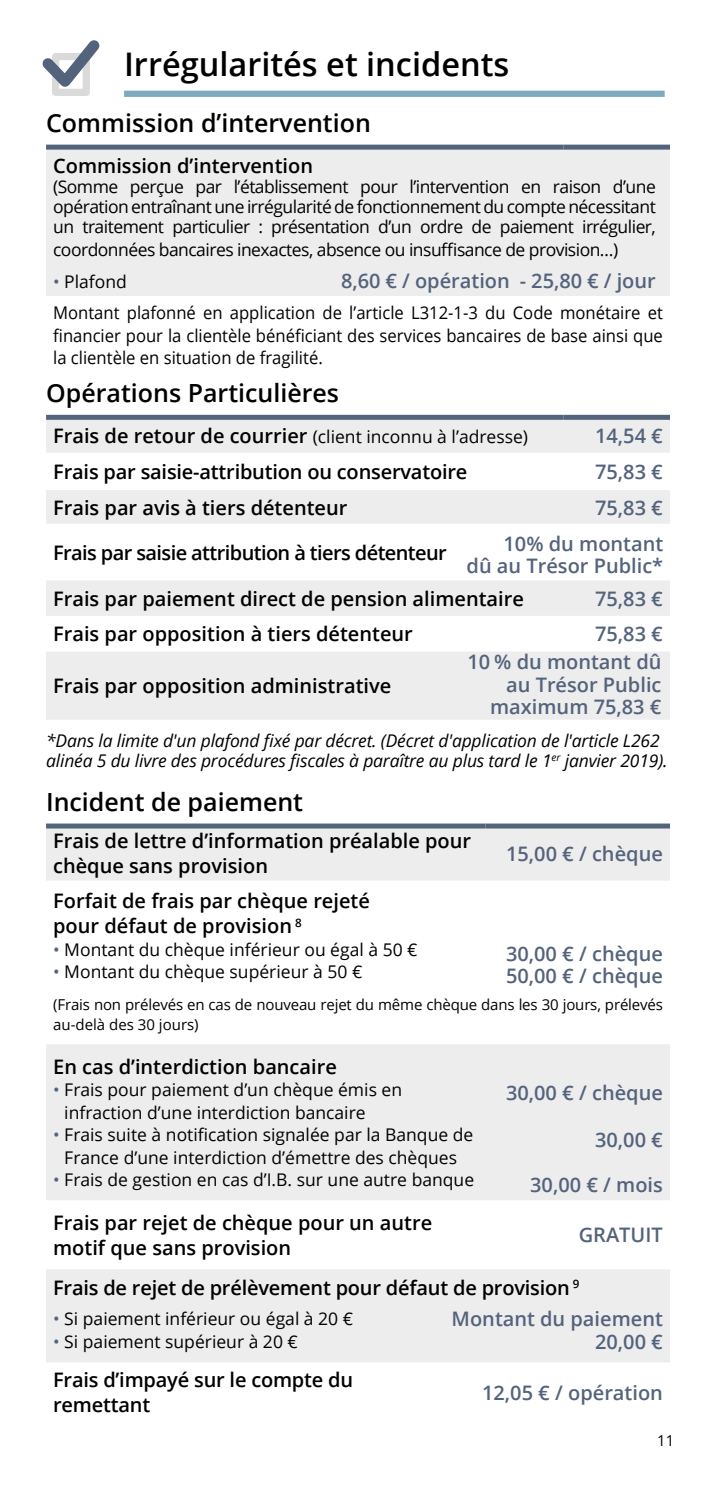
<style>
.page{position:relative;width:709px;height:1489px;background:#fff}
.page>*{position:absolute;margin:0;border:0;box-sizing:border-box;transform-origin:0 0}
.t1{font:600 32.5px "Open Sans";color:#000}
.t2{font:600 25px "Open Sans";color:#000}
.t3{font:600 20px/25px "Open Sans";color:#000}
.t4{font:600 20px/22.5px "Open Sans";color:#54637c;text-align:right}
.t5{font:600 20px "Open Sans";letter-spacing:-.03em;color:#000}
.t6{font:17.5px/20px "Open Sans";color:#000;text-align:justify}
.t7{font:17.5px/22.5px "Open Sans";color:#000;text-align:justify;scale:.95 1}
.t8{font:italic 17.5px/20px "Open Sans";letter-spacing:-.01em;color:#000}
.t9{font:17.5px "Open Sans";letter-spacing:-.03em;color:#000}
.t10{font:15px/20px "Open Sans";letter-spacing:-.01em;color:#000}
.s1{color:#54637c}
.s2{font-weight:600;font-size:20px}
</style>
<div class="page">
<svg style="left:42px;top:40px;width:58px;height:56px"></svg>
<div style="left:124px;top:91px;width:540px;height:6px;background:#7eaac0"></div>
<div style="left:46px;top:147px;width:624px;height:149px;background:#ededed"></div>
<div style="left:46px;top:145px;width:517px;height:5px;background:#54637c"></div>
<div style="left:563px;top:145px;width:107px;height:5px;background:#54637c"></div>
<svg style="left:46px;top:420px;width:624px;height:299px;fill:#ededed"></svg>
<svg style="left:46px;top:616px;width:624px;height:35px"></svg>
<div style="left:46px;top:415px;width:517px;height:5px;background:#54637c"></div>
<div style="left:563px;top:415px;width:107px;height:5px;background:#54637c"></div>
<svg style="left:46px;top:828px;width:624px;height:476px;fill:#ededed"></svg>
<div style="left:46px;top:823px;width:439px;height:5px;background:#54637c"></div>
<div style="left:485px;top:823px;width:185px;height:5px;background:#54637c"></div>
<div style="left:46px;top:1304px;width:624px;height:58px;background:#ededed"></div>
<h1 class="t1" style="left:124px;top:42px;width:387px">Irrégularités et incidents</h1>
<h2 class="t2" style="left:46px;top:106px;width:326px">Commission d’intervention</h2>
<p class="t3" style="left:53px;top:153px;width:261px">Commission d’intervention</p>
<p class="t6" style="left:53px;top:176px;width:604px">(Somme perçue par l’établissement pour l’intervention en raison d’une opération entraînant une irrégularité de fonctionnement du compte nécessitant un traitement particulier : présentation d’un ordre de paiement irrégulier,</p>
<p class="t9" style="left:53px;top:237px;width:566px">coordonnées bancaires inexactes, absence ou insuffisance de provision…)</p>
<p class="t6" style="left:53px;top:271px;width:75px"><span class="s1">•</span> Plafond</p>
<p class="t4" style="left:341px;top:269px;width:316px">8,60 € / opération - 25,80 € / jour</p>
<p class="t7" style="left:53px;top:301px;width:643px">Montant plafonné en application de l’article L312-1-3 du Code monétaire et financier pour la clientèle bénéficiant des services bancaires de base ainsi que la clientèle en situation de fragilité.</p>
<h2 class="t2" style="left:46px;top:376px;width:294px">Opérations Particulières</h2>
<p class="t6" style="left:53px;top:426px;width:476px"><span class="s2">Frais de retour de courrier</span> (client inconnu à l’adresse)</p>
<p class="t4" style="left:595px;top:424px;width:69px">14,54 €</p>
<p class="t3" style="left:53px;top:459px;width:416px">Frais par saisie-attribution ou conservatoire</p>
<p class="t4" style="left:595px;top:460px;width:69px">75,83 €</p>
<p class="t3" style="left:53px;top:494px;width:296px">Frais par avis à tiers détenteur</p>
<p class="t4" style="left:595px;top:495px;width:69px">75,83 €</p>
<p class="t5" style="left:53px;top:539px;width:395px">Frais par saisie attribution à tiers détenteur</p>
<p class="t3" style="left:53px;top:585px;width:472px">Frais par paiement direct de pension alimentaire</p>
<p class="t4" style="left:595px;top:587px;width:69px">75,83 €</p>
<p class="t3" style="left:53px;top:621px;width:361px">Frais par opposition à tiers détenteur</p>
<p class="t4" style="left:595px;top:622px;width:69px">75,83 €</p>
<p class="t3" style="left:53px;top:673px;width:340px">Frais par opposition administrative</p>
<p class="t4" style="left:466px;top:531px;width:198px">10% du montant<br>dû au Trésor Public*</p>
<p class="t4" style="left:467px;top:650px;width:196px">10 % du montant dû au Trésor Public maximum 75,83 €</p>
<p class="t8" style="left:46px;top:730px;width:623px">*Dans la limite d'un plafond fixé par décret. (Décret d'application de l'article L262 alinéa 5 du livre des procédures fiscales à paraître au plus tard le 1<sup>er</sup> janvier 2019).</p>
<h2 class="t2" style="left:46px;top:784px;width:258px">Incident de paiement</h2>
<p class="t3" style="left:53px;top:828px;width:419px">Frais de lettre d’information préalable pour chèque sans provision</p>
<p class="t4" style="left:506px;top:842px;width:158px">15,00 € / chèque</p>
<p class="t3" style="left:53px;top:887px;width:318px">Forfait de frais par chèque rejeté pour défaut de provision <sup>8</sup></p>
<p class="t6" style="left:53px;top:938px;width:366px"><span class="s1">•</span> Montant du chèque inférieur ou égal à 50 €</p>
<p class="t6" style="left:53px;top:961px;width:311px"><span class="s1">•</span> Montant du chèque supérieur à 50 €</p>
<p class="t4" style="left:506px;top:941px;width:158px;text-align:left">30,00 € / chèque<br>50,00 € / chèque</p>
<p class="t10" style="left:53px;top:993px;width:611px">(Frais non prélevés en cas de nouveau rejet du même chèque dans les 30 jours, prélevés au-delà des 30 jours)</p>
<p class="t3" style="left:53px;top:1053px;width:285px">En cas d’interdiction bancaire</p>
<p class="t6" style="left:64px;top:1077px;width:339px;line-height:22.5px;text-indent:-11px"><span class="s1">•</span> Frais pour paiement d’un chèque émis en infraction d’une interdiction bancaire</p>
<p class="t6" style="left:53px;top:1122px;width:422px;line-height:22.5px;text-align:center"><span class="s1">•</span> Frais suite à notification signalée par la Banque de<br>France d’une interdiction d’émettre des chèques</p>
<p class="t6" style="left:53px;top:1169px;width:422px"><span class="s1">•</span> Frais de gestion en cas d’I.B. sur une autre banque</p>
<p class="t4" style="left:506px;top:1080px;width:158px">30,00 € / chèque</p>
<p class="t4" style="left:595px;top:1128px;width:69px">30,00 €</p>
<p class="t4" style="left:530px;top:1173px;width:134px">30,00 € / mois</p>
<p class="t3" style="left:53px;top:1209px;width:380px">Frais par rejet de chèque pour un autre motif que sans provision</p>
<p class="t4" style="left:578px;top:1223px;width:86px">GRATUIT</p>
<p class="t3" style="left:53px;top:1274px;width:527px">Frais de rejet de prélèvement pour défaut de provision <sup>9</sup></p>
<p class="t6" style="left:53px;top:1308px;width:301px"><span class="s1">•</span> Si paiement inférieur ou égal à 20 €</p>
<p class="t6" style="left:53px;top:1330px;width:246px"><span class="s1">•</span> Si paiement supérieur à 20 €</p>
<p class="t4" style="left:451px;top:1307px;width:213px">Montant du paiement<br>20,00 €</p>
<p class="t3" style="left:53px;top:1366px;width:301px">Frais d’impayé sur le compte du remettant</p>
<p class="t4" style="left:482px;top:1380px;width:182px">12,05 € / opération</p>
<p class="t10" style="left:657px;top:1430px;width:19px">11</p>
</div>
